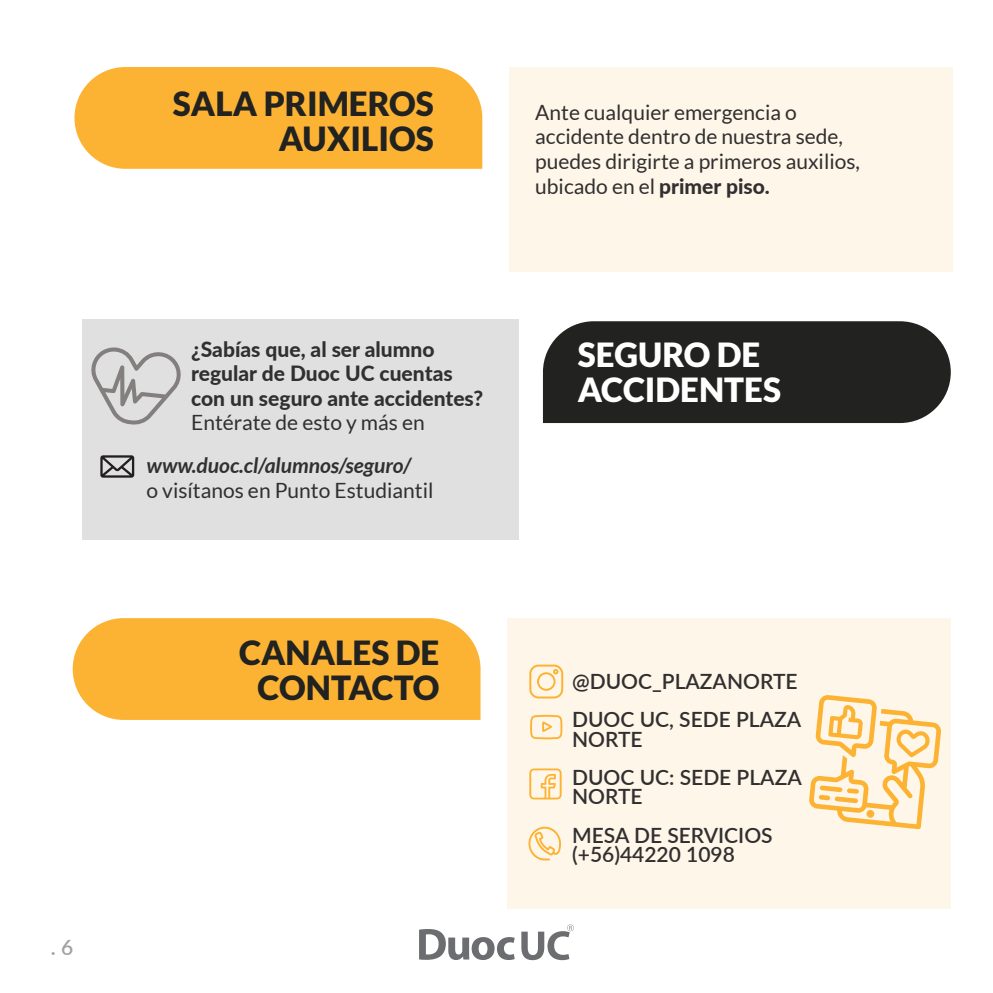
<style>
.page{position:relative;width:993px;height:993px;background:#fff}
.page>*{position:absolute;margin:0;border:0;box-sizing:border-box;transform-origin:0 0}
.t1{font:900 33.25px "Lato";color:#222221}
.t2{font:900 33.25px "Lato";color:#fff}
.t3{font:21px/24.5px "Lato";color:#312f30}
.t4{font:600 21px "Lato";color:#312f30}
.t5{font:800 21px/24.5px "Lato";color:#312f30}
.t6{font:italic 700 21px "Lato";color:#312f30}
.t7{font:600 21px "Lato";color:#a4a1a1}
.s1{font-weight:800}
</style>
<div class="page">
<svg style="left:419px;top:929px;width:95px;height:30px"></svg>
<svg style="left:521px;top:924px;width:52px;height:35px"></svg>
<div style="left:507px;top:618px;width:443px;height:290px;background:#fef6e8"></div>
<div style="left:73px;top:618px;width:407px;height:101px;background:#fcb333"></div>
<div style="left:508px;top:67px;width:444px;height:204px;background:#fef6e8"></div>
<div style="left:74px;top:67px;width:408px;height:102px;background:#fcb333"></div>
<div style="left:82px;top:319px;width:436px;height:221px;background:#e0e0e0"></div>
<div style="left:543px;top:321px;width:407px;height:102px;background:#222221"></div>
<svg style="left:91px;top:347px;width:90px;height:78px"></svg>
<svg style="left:100px;top:455px;width:34px;height:22px"></svg>
<svg style="left:809px;top:695px;width:132px;height:134px"></svg>
<svg style="left:529px;top:664px;width:34px;height:34px"></svg>
<svg style="left:530px;top:714px;width:32px;height:25px"></svg>
<svg style="left:529px;top:768px;width:32px;height:31px"></svg>
<svg style="left:528px;top:826px;width:33px;height:34px"></svg>
<p class="t7" style="left:51px;top:932px;width:24px">. 6</p>
<p class="t1" style="left:173px;top:84px;width:262px">SALA PRIMEROS</p>
<p class="t1" style="left:279px;top:119px;width:156px">AUXILIOS</p>
<p class="t3" style="left:535px;top:100px;width:326px">Ante cualquier emergencia o accidente dentro de nuestra sede, puedes dirigirte a primeros auxilios, ubicado en el <span class="s1">primer piso.</span></p>
<p class="t5" style="left:191px;top:336px;width:293px">¿Sabías que, al ser alumno regular de Duoc UC cuentas con un seguro ante accidentes?</p>
<p class="t3" style="left:191px;top:410px;width:235px">Entérate de esto y más en</p>
<p class="t6" style="left:146px;top:453px;width:266px">www.duoc.cl/alumnos/seguro/</p>
<p class="t3" style="left:146px;top:478px;width:288px">o visítanos en Punto Estudiantil</p>
<p class="t1" style="left:239px;top:633px;width:201px">CANALES DE</p>
<p class="t1" style="left:257px;top:668px;width:183px">CONTACTO</p>
<p class="t2" style="left:577px;top:335px;width:184px">SEGURO DE</p>
<p class="t2" style="left:577px;top:370px;width:205px">ACCIDENTES</p>
<p class="t4" style="left:572px;top:665px;width:227px">@DUOC_PLAZANORTE</p>
<p class="t4" style="left:572px;top:704px;width:231px">DUOC UC, SEDE PLAZA</p>
<p class="t4" style="left:572px;top:723px;width:72px">NORTE</p>
<p class="t4" style="left:572px;top:762px;width:231px">DUOC UC: SEDE PLAZA</p>
<p class="t4" style="left:572px;top:781px;width:72px">NORTE</p>
<p class="t4" style="left:572px;top:819px;width:202px">MESA DE SERVICIOS</p>
<p class="t4" style="left:572px;top:839px;width:164px">(+56)44220 1098</p>
</div>
